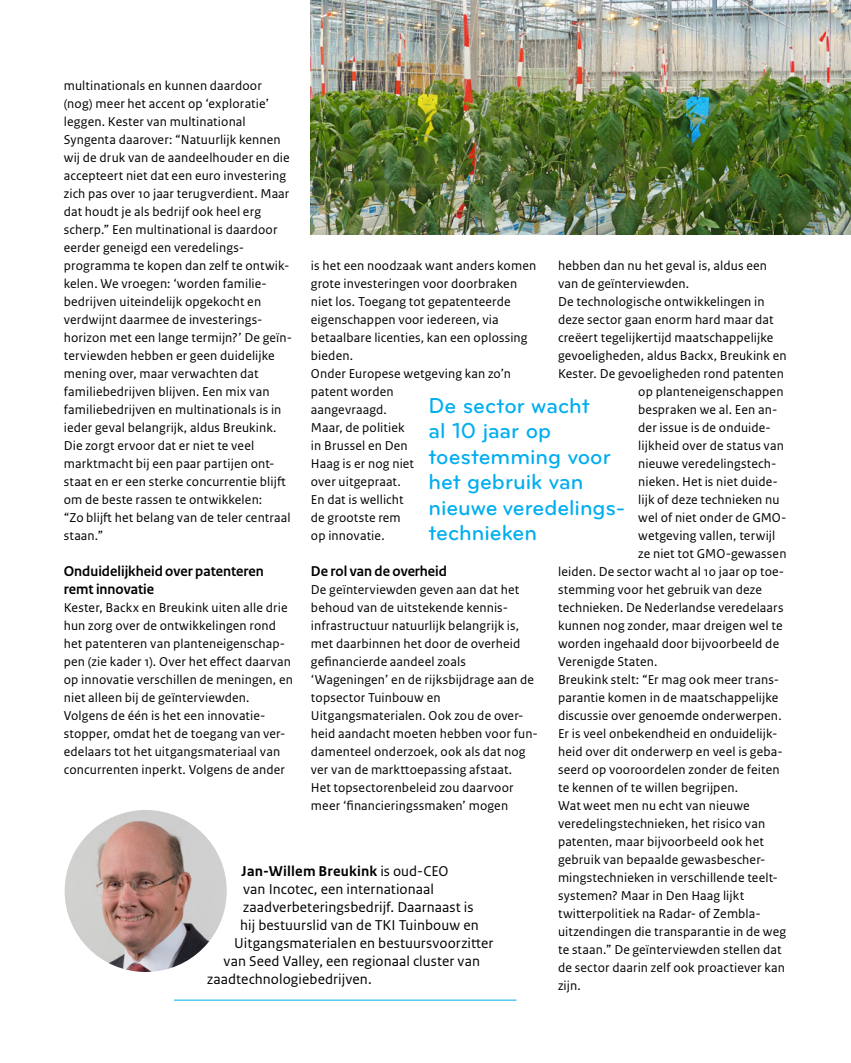
<style>
.page{position:relative;width:851px;height:1063px;background:#fff}
.page>*{position:absolute;margin:0;border:0;box-sizing:border-box;transform-origin:0 0}
.P_streamer{font:500 22.5px/25.5px "Bryant";color:#00aeef}
.P_Block_auteur{font:15px "Rijksoverheid Sans Text";letter-spacing:.005em;color:#000}
.t1{font:700 15px/18px "Rijksoverheid Sans";color:#000}
.P_Block_auteur-2{font:700 15px "Rijksoverheid Sans Text";letter-spacing:.01em;color:#000}
.t2{font:13.5px/18px "Rijksoverheid Sans Text";letter-spacing:.01em;color:#000}
.s1{font-weight:400}
</style>
<div class="page">
<img style="left:65px;top:810px;width:162px;height:162px;border-radius:81px">
<hr style="left:174px;top:1000px;width:342px;height:1px;background:#00aeef">
<img style="left:311px;top:0;width:539px;height:234px">
<p class="t2" style="left:64px;top:77px;width:230px">multinationals en kunnen daardoor (nog) meer het accent op ‘exploratie’ leggen. Kester van multinational Syngenta daarover: “Natuurlijk kennen wij de druk van de aandeelhouder en die accepteert niet dat een euro investering zich pas over 10 jaar terugverdient. Maar dat houdt je als bedrijf ook heel erg scherp.” Een multinational is daardoor eerder geneigd een veredelings&shy;programma te kopen dan zelf te ontwik&shy;kelen. We vroegen: ‘worden familie&shy;bedrijven uiteindelijk opgekocht en verdwijnt daarmee de investerings&shy;horizon met een lange termijn?’ De geïn&shy;terviewden hebben er geen duidelijke mening over, maar verwachten dat familiebedrijven blijven. Een mix van familiebedrijven en multinationals is in ieder geval belangrijk, aldus Breukink.<br>Die zorgt ervoor dat er niet te veel marktmacht bij een paar partijen ont&shy;staat en er een sterke concurrentie blijft om de beste rassen te ontwikkelen:<br>“Zo blijft het belang van de teler centraal staan.”</p>
<h2 class="t1" style="left:64px;top:562px;width:201px">Onduidelijkheid over patenteren remt innovatie</h2>
<p class="t2" style="left:64px;top:599px;width:230px">Kester, Backx en Breukink uiten alle drie hun zorg over de ontwikkelingen rond het patenteren van planteneigenschap&shy;pen (zie kader 1). Over het effect daarvan op innovatie verschillen de meningen, en niet alleen bij de geïnterviewden.<br>Volgens de één is het een innovatie&shy;stopper, omdat het de toegang van ver&shy;edelaars tot het uitgangsmateriaal van concurrenten inperkt. Volgens de ander</p>
<p class="t2" style="left:311px;top:257px;width:227px">is het een noodzaak want anders komen grote investeringen voor doorbraken niet los. Toegang tot gepatenteerde eigenschappen voor iedereen, via betaalbare licenties, kan een oplossing bieden.</p>
<p class="t2" style="left:311px;top:365px;width:201px">Onder Europese wetgeving kan zo’n patent worden<br>aangevraagd.<br>Maar, de politiek<br>in Brussel en Den<br>Haag is er nog niet<br>over uitgepraat.<br>En dat is wellicht<br>de grootste rem<br>op innovatie.</p>
<h2 class="t1" style="left:311px;top:562px;width:137px">De rol van de overheid</h2>
<p class="t2" style="left:311px;top:581px;width:228px">De geïnterviewden geven aan dat het behoud van de uitstekende kennis&shy;infrastructuur natuurlijk belangrijk is, met daarbinnen het door de overheid gefinancierde aandeel zoals ‘Wageningen’ en de rijksbijdrage aan de topsector Tuinbouw en Uitgangsmaterialen. Ook zou de over&shy;heid aandacht moeten hebben voor fun&shy;damenteel onderzoek, ook als dat nog ver van de markttoepassing afstaat.<br>Het topsectorenbeleid zou daarvoor meer ‘financieringssmaken’ mogen</p>
<p class="t2" style="left:558px;top:257px;width:210px">hebben dan nu het geval is, aldus een van de geïnterviewden.</p>
<p class="t2" style="left:558px;top:293px;width:208px">De technologische ontwikkelingen in</p>
<p class="t2" style="left:558px;top:311px;width:217px">deze sector gaan enorm hard maar dat</p>
<p class="t2" style="left:558px;top:329px;width:217px">creëert tegelijkertijd maatschappelijke</p>
<p class="t2" style="left:558px;top:347px;width:230px">gevoeligheden, aldus Backx, Breukink en</p>
<p class="t2" style="left:558px;top:365px;width:227px">Kester. De gevoeligheden rond patenten</p>
<p class="t2" style="left:638px;top:383px;width:147px">op planteneigenschappen</p>
<p class="t2" style="left:638px;top:401px;width:141px">bespraken we al. Een an-</p>
<p class="t2" style="left:638px;top:419px;width:134px">der issue is de onduide-</p>
<p class="t2" style="left:638px;top:437px;width:147px">lijkheid over de status van</p>
<p class="t2" style="left:638px;top:455px;width:140px">nieuwe veredelingstech-</p>
<p class="t2" style="left:638px;top:473px;width:141px">nieken. Het is niet duide-</p>
<p class="t2" style="left:638px;top:491px;width:143px">lijk of deze technieken nu</p>
<p class="t2" style="left:638px;top:509px;width:150px">wel of niet onder de GMO-</p>
<p class="t2" style="left:638px;top:527px;width:139px">wetgeving vallen, terwijl</p>
<p class="t2" style="left:638px;top:545px;width:150px">ze niet tot GMO-gewassen</p>
<p class="t2" style="left:558px;top:563px;width:228px">leiden. De sector wacht al 10 jaar op toe-</p>
<p class="t2" style="left:558px;top:581px;width:205px">stemming voor het gebruik van deze</p>
<p class="t2" style="left:558px;top:599px;width:227px">technieken. De Nederlandse veredelaars</p>
<p class="t2" style="left:558px;top:617px;width:226px">kunnen nog zonder, maar dreigen wel te</p>
<p class="t2" style="left:558px;top:635px;width:222px">worden ingehaald door bijvoorbeeld de</p>
<p class="t2" style="left:558px;top:653px;width:101px">Verenigde Staten.</p>
<p class="t2" style="left:558px;top:671px;width:229px">Breukink stelt: “Er mag ook meer trans&shy;parantie komen in de maatschappelijke discussie over genoemde onderwerpen.<br>Er is veel onbekendheid en onduidelijk&shy;heid over dit onderwerp en veel is geba&shy;seerd op vooroordelen zonder de feiten te kennen of te willen begrijpen.<br>Wat weet men nu echt van nieuwe veredelingstechnieken, het risico van patenten, maar bijvoorbeeld ook het gebruik van bepaalde gewasbescher&shy;mingstechnieken in verschillende teelt&shy;systemen? Maar in Den Haag lijkt twitterpolitiek na Radar- of Zembla&shy;uitzendingen die transparantie in de weg te staan.” De geïnterviewden stellen dat de sector daarin zelf ook proactiever kan zijn.</p>
<p class="P_streamer" style="left:428px;top:393px;width:198px">De sector wacht<br>al 10 jaar op toestemming voor het gebruik van nieuwe veredelings&shy;technieken</p>
<p class="P_Block_auteur-2" style="left:241px;top:862px;width:208px">Jan-Willem Breukink <span class="s1">is oud-CEO</span></p>
<p class="P_Block_auteur" style="left:243px;top:880px;width:192px">van Incotec, een internationaal</p>
<p class="P_Block_auteur" style="left:243px;top:898px;width:232px">zaadverbeteringsbedrijf. Daarnaast is</p>
<p class="P_Block_auteur" style="left:240px;top:916px;width:240px">hij bestuurslid van de TKI Tuinbouw en</p>
<p class="P_Block_auteur" style="left:234px;top:934px;width:261px">Uitgangsmaterialen en bestuursvoorzitter</p>
<p class="P_Block_auteur" style="left:223px;top:952px;width:258px">van Seed Valley, een regionaal cluster van</p>
<p class="P_Block_auteur" style="left:207px;top:970px;width:166px">zaadtechnologiebedrijven.</p>
</div>
